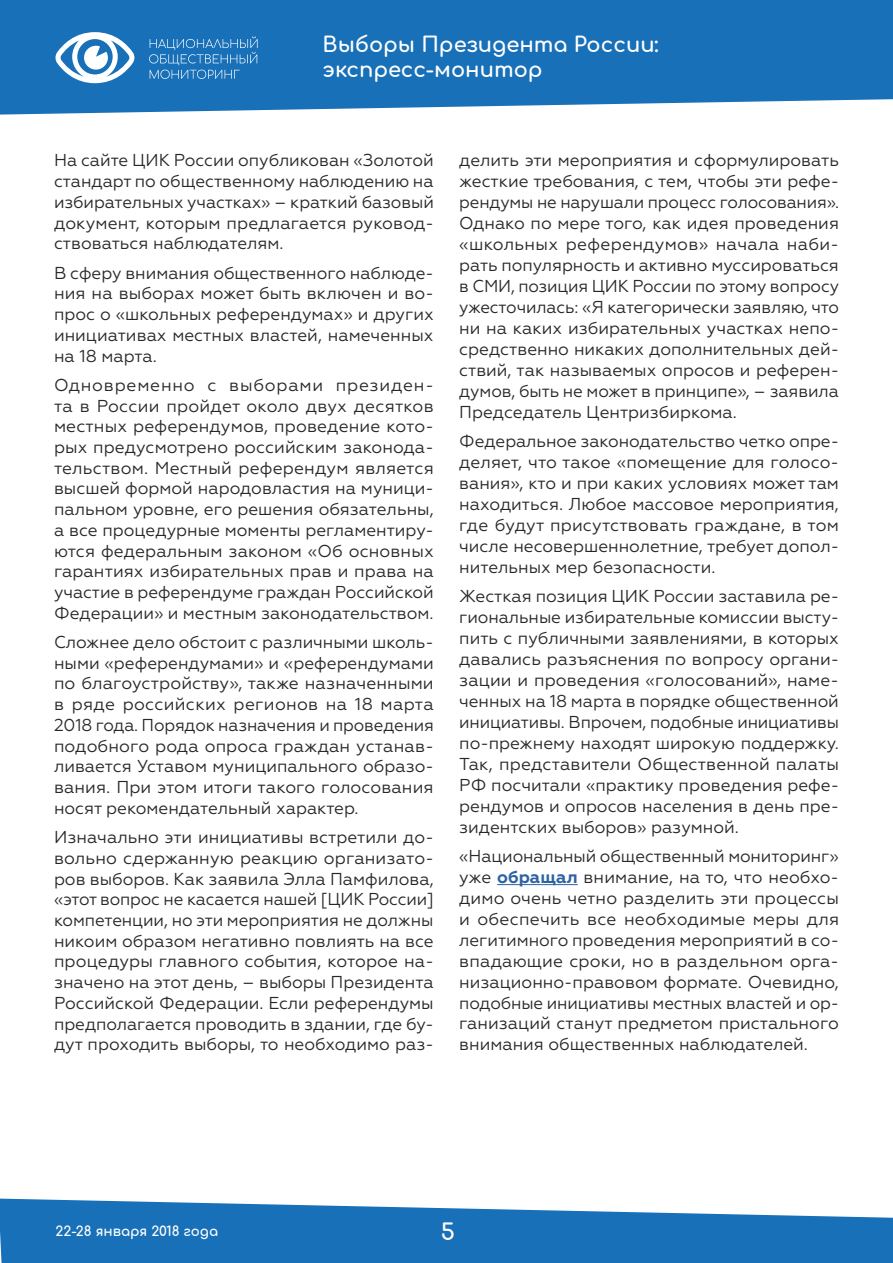
<style>
.page{position:relative;width:893px;height:1263px;background:#fff}
.page>*{position:absolute;margin:0;border:0;box-sizing:border-box;transform-origin:0 0}
.t1{font:700 22.5px "Comfortaa";color:#fff}
.t2{font:700 21px/25.2px "Comfortaa";color:#fff}
.t3{font:17.25px/21px "Geometria";color:#292829;text-align:justify}
.t4{font:700 13.5px "Comfortaa";color:#fff}
.s1{font-weight:700;color:#2f63a2}
</style>
<div class="page">
<svg style="left:0;top:0;width:893px;height:115px;background:#297bbd"></svg>
<svg style="left:0;top:1198px;width:893px;height:65px;background:#3c86c3"></svg>
<svg style="left:149px;top:36px;width:109px;height:43px;background:#3481c0"></svg>
<svg style="left:55px;top:32px;width:80px;height:51px"></svg>
<hr style="left:497px;top:884px;width:81px;height:1px;background:#2f63a2">
<p class="t2" style="left:323px;top:30px;width:338px">Выборы Президента России: экспресс-монитор</p>
<p class="t3" style="left:54px;top:150px;width:381px">На сайте ЦИК России опубликован «Золотой стандарт по общественному наблюдению на избирательных участках» – краткий базовый документ, которым предлагается руковод&shy;ствоваться наблюдателям.</p>
<p class="t3" style="left:54px;top:262px;width:381px">В сферу внимания общественного наблюде&shy;ния на выборах может быть включен и во&shy;прос о «школьных референдумах» и других инициативах местных властей, намеченных на 18 марта.</p>
<p class="t3" style="left:54px;top:374px;width:381px">Одновременно с выборами президен&shy;та в России пройдет около двух десятков местных референдумов, проведение кото&shy;рых предусмотрено российским законода&shy;тельством. Местный референдум является высшей формой народовластия на муници&shy;пальном уровне, его решения обязательны, а все процедурные моменты регламентиру&shy;ются федеральным законом «Об основных гарантиях избирательных прав и права на участие в референдуме граждан Российской Федерации» и местным законодательством.</p>
<p class="t3" style="left:54px;top:632px;width:381px">Сложнее дело обстоит с различными школь&shy;ными «референдумами» и «референдумами по благоустройству», также назначенными в ряде российских регионов на 18 марта 2018 года. Порядок назначения и проведения подобного рода опроса граждан устанав&shy;ливается Уставом муниципального образо&shy;вания. При этом итоги такого голосования носят рекомендательный характер.</p>
<p class="t3" style="left:54px;top:827px;width:381px">Изначально эти инициативы встретили до&shy;вольно сдержанную реакцию организато&shy;ров выборов. Как заявила Элла Памфилова, «этот вопрос не касается нашей [ЦИК России] компетенции, но эти мероприятия не должны никоим образом негативно повлиять на все процедуры главного события, которое на&shy;значено на этот день, – выборы Президента Российской Федерации. Если референдумы предполагается проводить в здании, где бу&shy;дут проходить выборы, то необходимо раз-</p>
<p class="t3" style="left:459px;top:150px;width:381px">делить эти мероприятия и сформулировать жесткие требования, с тем, чтобы эти рефе&shy;рендумы не нарушали процесс голосования».<br>Однако по мере того, как идея проведения «школьных референдумов» начала наби&shy;рать популярность и активно муссироваться в СМИ, позиция ЦИК России по этому вопросу ужесточилась: «Я категорически заявляю, что ни на каких избирательных участках непо&shy;средственно никаких дополнительных дей&shy;ствий, так называемых опросов и референ&shy;думов, быть не может в принципе», – заявила Председатель Центризбиркома.</p>
<p class="t3" style="left:459px;top:431px;width:381px">Федеральное законодательство четко опре&shy;деляет, что такое «помещение для голосо&shy;вания», кто и при каких условиях может там находиться. Любое массовое мероприятия, где будут присутствовать граждане, в том числе несовершеннолетние, требует допол&shy;нительных мер безопасности.</p>
<p class="t3" style="left:459px;top:586px;width:381px">Жесткая позиция ЦИК России заставила ре&shy;гиональные избирательные комиссии высту&shy;пить с публичными заявлениями, в которых давались разъяснения по вопросу органи&shy;зации и проведения «голосований», наме&shy;ченных на 18 марта в порядке общественной инициативы. Впрочем, подобные инициативы по-прежнему находят широкую поддержку.<br>Так, представители Общественной палаты РФ посчитали «практику проведения рефе&shy;рендумов и опросов населения в день пре&shy;зидентских выборов» разумной.</p>
<p class="t3" style="left:459px;top:845px;width:381px">«Национальный общественный мониторинг» уже <span class="s1">обращал</span> внимание, на то, что необхо&shy;димо очень четно разделить эти процессы и обеспечить все необходимые меры для легитимного проведения мероприятий в со&shy;впадающие сроки, но в раздельном орга&shy;низационно-правовом формате. Очевидно, подобные инициативы местных властей и ор&shy;ганизаций станут предметом пристального внимания общественных наблюдателей.</p>
<p class="t4" style="left:55px;top:1219px;width:164px">22-28 января 2018 года</p>
<h1 class="t1" style="left:441px;top:1211px;width:16px">5</h1>
</div>
